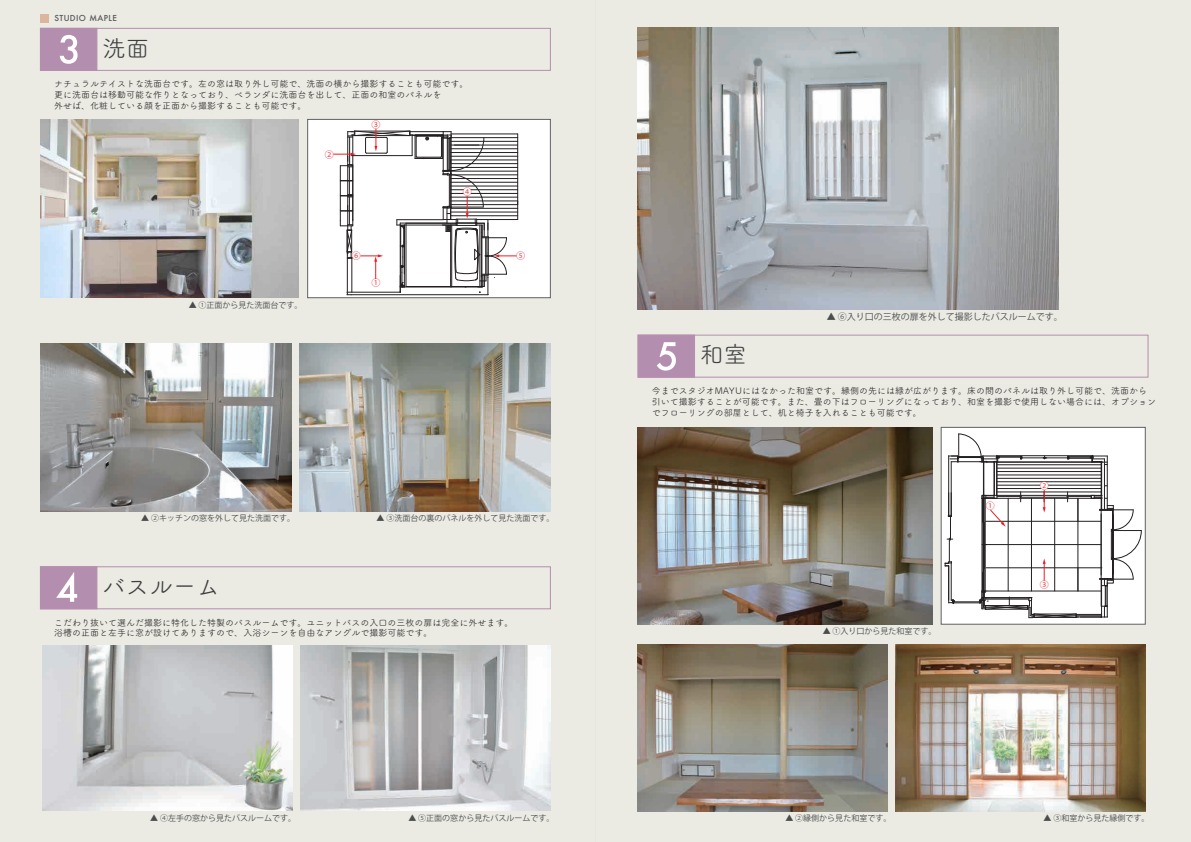
<style>
.page{position:relative;width:1191px;height:842px;background:#fff}
.page>*{position:absolute;margin:0;border:0;box-sizing:border-box;transform-origin:0 0}
.t1{font:23.5px "Tsuku A Rd Gothic";color:#3e3e3f}
.t2{font:9px/10.8px "Tsuku A Rd Gothic";color:#231f20}
.t3{font:9px "Koz Go Pr 6 N";color:#4b4c4d}
.t4{font:9px "Koz Go Pr 6 N";color:#ee1d23}
.t5{font:8px "Koz Go Pr 6 N";color:#4b4c4d}
.t6{font:500 8px "Futura";letter-spacing:.05em;color:#57585a}
</style>
<div class="page">
<div style="left:595px;top:0;width:596px;height:842px;background:#e7e6de"></div>
<div style="left:0;top:0;width:595px;height:842px;background:#e7e6de"></div>
<div style="left:941px;top:427px;width:204px;height:197px;background:#fff;border:1px solid #616164"></div>
<div style="left:40px;top:28px;width:511px;height:43px;border:1px solid #b48eae"></div>
<div style="left:40px;top:28px;width:57px;height:43px;background:#b48eae"></div>
<div style="left:40px;top:15px;width:9px;height:8px;background:#dbb59c"></div>
<svg style="left:60px;top:35px;width:18px;height:29px"></svg>
<div style="left:40px;top:566px;width:511px;height:43px;border:1px solid #b48eae"></div>
<div style="left:40px;top:566px;width:57px;height:43px;background:#b48eae"></div>
<svg style="left:56px;top:572px;width:21px;height:30px"></svg>
<img style="left:637px;top:28px;width:421px;height:281px">
<img style="left:637px;top:427px;width:295px;height:197px">
<img style="left:637px;top:644px;width:250px;height:167px">
<img style="left:301px;top:645px;width:249px;height:166px">
<img style="left:43px;top:645px;width:249px;height:166px">
<div style="left:637px;top:335px;width:511px;height:42px;border:1px solid #b48eae"></div>
<div style="left:637px;top:335px;width:58px;height:42px;background:#b48eae;border:1px solid #b48eae"></div>
<svg style="left:656px;top:342px;width:20px;height:29px"></svg>
<div style="left:307px;top:119px;width:243px;height:179px;background:#fff;border:1px solid #616164"></div>
<svg style="left:945px;top:433px;width:196px;height:185px"></svg>
<div style="left:1040px;top:581px;width:8px;height:8px;background:#fff;border-radius:50%"></div>
<img style="left:896px;top:644px;width:249px;height:167px">
<img style="left:299px;top:344px;width:251px;height:167px">
<img style="left:40px;top:344px;width:251px;height:167px">
<img style="left:40px;top:119px;width:259px;height:179px">
<svg style="left:333px;top:129px;width:185px;height:167px"></svg>
<p class="t6" style="left:54px;top:13px;width:64px">STUDIO MAPLE</p>
<h1 class="t1" style="left:102px;top:30px;width:49px">洗面</h1>
<p class="t2" style="left:54px;top:78px;width:415px">ナチュラルテイストな洗面台です。左の窓は取り外し可能で、洗面の横から撮影することも可能です。更に洗面台は移動可能な作りとなっており、ベランダに洗面台を出して、正面の和室のパネルを<br>外せば、化粧している顔を正面から撮影することも可能です。</p>
<p class="t5" style="left:189px;top:300px;width:115px">▲ ①正面から見た洗面台です。</p>
<p class="t4" style="left:325px;top:150px;width:10px">②</p>
<p class="t4" style="left:371px;top:120px;width:10px">③</p>
<p class="t4" style="left:463px;top:187px;width:10px">④</p>
<p class="t4" style="left:352px;top:251px;width:10px">⑥</p>
<p class="t4" style="left:516px;top:251px;width:10px">⑤</p>
<p class="t4" style="left:371px;top:278px;width:10px">①</p>
<p class="t5" style="left:141px;top:514px;width:155px">▲ ②キッチンの窓を外して見た洗面です。</p>
<p class="t5" style="left:376px;top:514px;width:179px">▲ ③洗面台の裏のパネルを外して見た洗面です。</p>
<p class="t3" style="left:826px;top:312px;width:238px">▲ ⑥入り口の三枚の扉を外して撮影したバスルームです。</p>
<h1 class="t1" style="left:700px;top:337px;width:49px">和室</h1>
<p class="t2" style="left:652px;top:385px;width:506px">今までスタジオMAYUにはなかった和室です。縁側の先には緑が広がります。床の間のパネルは取り外し可能で、洗面から引いて撮影することが可能です。また、畳の下はフローリングになっており、和室を撮影で使用しない場合には、オプションでフローリングの部屋として、机と椅子を入れることも可能です。</p>
<p class="t4" style="left:986px;top:501px;width:10px">①</p>
<p class="t4" style="left:1039px;top:481px;width:10px">②</p>
<h1 class="t1" style="left:102px;top:568px;width:119px">バスルーム</h1>
<p class="t2" style="left:54px;top:616px;width:461px">こだわり抜いて選んだ撮影に特化した特製のバスルームです。ユニットバスの入口の三枚の扉は完全に外せます。浴槽の正面と左手に窓が設けてありますので、入浴シーンを自由なアングルで撮影可能です。</p>
<p class="t5" style="left:822px;top:627px;width:115px">▲ ①入り口から見た和室です。</p>
<p class="t4" style="left:1039px;top:580px;width:10px">③</p>
<p class="t5" style="left:150px;top:813px;width:147px">▲ ④左手の窓から見たバスルームです。</p>
<p class="t5" style="left:408px;top:813px;width:147px">▲ ⑤正面の窓から見たバスルームです。</p>
<p class="t5" style="left:785px;top:813px;width:107px">▲ ②縁側から見た和室です。</p>
<p class="t5" style="left:1043px;top:813px;width:107px">▲ ③和室から見た縁側です。</p>
</div>
